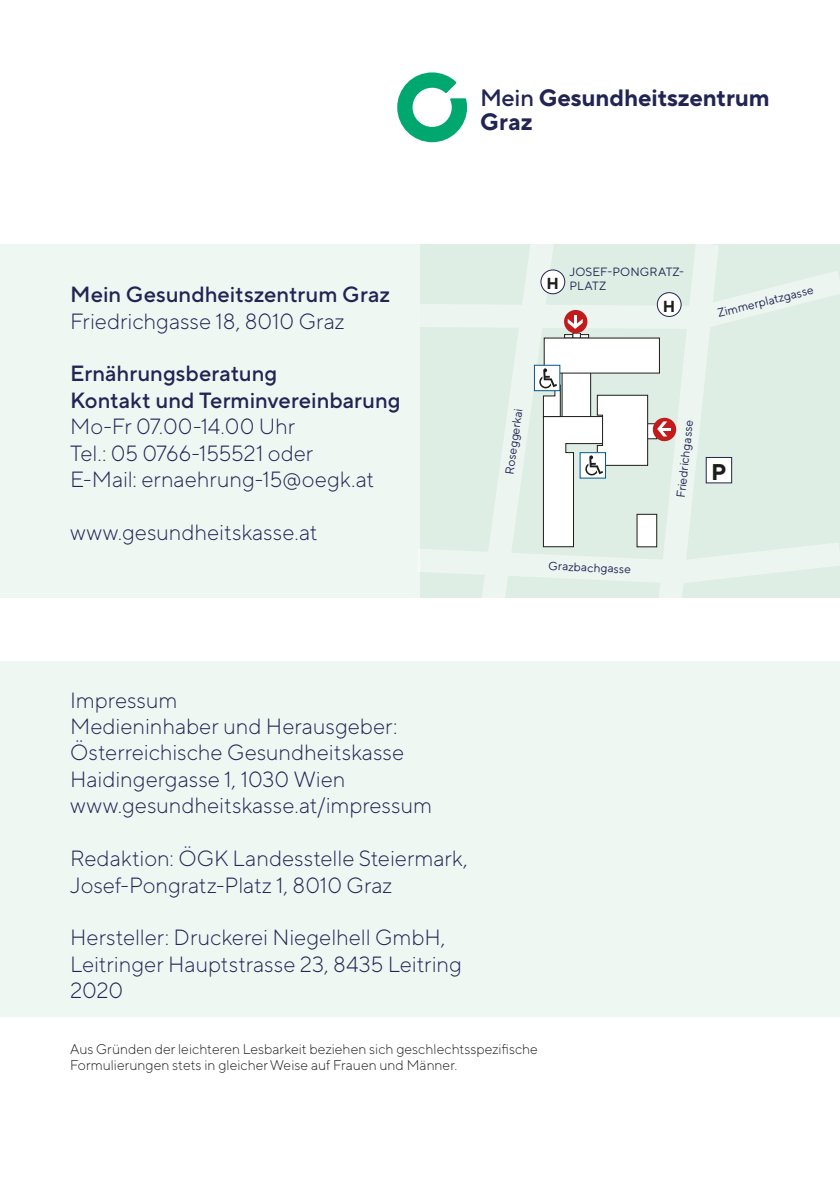
<style>
.page{position:relative;width:840px;height:1191px;background:#fff}
.page>*{position:absolute;margin:0;border:0;box-sizing:border-box;transform-origin:0 0}
.t1{font:700 23.6px/23.6px "TT Norms Pro";letter-spacing:-.005em;color:#222453}
.t2{font:700 22.8px "TT Norms Pro";color:#1d1d1b}
.t3{font:300 22px/26.4px "TT Norms Pro";color:#222453}
.t4{font:500 22px/26.4px "TT Norms Pro";color:#222453}
.t5{font:700 16px "TT Norms Pro";color:#1d1d1b}
.t6{font:300 14px/16.8px "TT Norms Pro";color:#1d1d1b}
.t7{font:12px/14.4px "TT Norms Pro";letter-spacing:.005em;color:#222453}
.s1{font-weight:500}
</style>
<div class="page">
<svg style="left:397px;top:72px;width:70px;height:70px"></svg>
<div style="left:0;top:661px;width:839px;height:355px;background:#eff7f2"></div>
<div style="left:0;top:244px;width:420px;height:354px;background:#eff7f2"></div>
<svg style="left:420px;top:244px;width:419px;height:354px;background:#e2ede6"></svg>
<div style="left:533px;top:365px;width:27px;height:26px;border:1px solid #00578d"></div>
<p class="t1" style="left:479px;top:85px;width:291px"><span class="s1">Mein</span> Gesundheitszentrum<br>Graz</p>
<p class="t4" style="left:70px;top:280px;width:321px">Mein Gesundheitszentrum Graz</p>
<p class="t3" style="left:70px;top:307px;width:275px">Friedrichgasse 18, 8010 Graz</p>
<p class="t4" style="left:70px;top:360px;width:332px">Ernährungsberatung<br>Kontakt und Terminvereinbarung</p>
<p class="t3" style="left:70px;top:412px;width:305px">Mo-Fr 07.00-14.00 Uhr<br>Tel.: 05 0766-155521 oder<br>E-Mail: ernaehrung-15@oegk.at</p>
<p class="t3" style="left:70px;top:518px;width:249px">www.gesundheitskasse.at</p>
<p class="t5" style="left:546px;top:273px;width:14px">H</p>
<p class="t7" style="left:569px;top:264px;width:116px">JOSEF-PONGRATZ-<br>PLATZ</p>
<p class="t5" style="left:662px;top:295px;width:14px">H</p>
<p class="t7" style="left:715px;top:306px;width:100px;rotate:-14deg">Zimmerplatzgasse</p>
<p class="t7" style="left:501px;top:473px;width:68px;rotate:-82deg">Roseggerkai</p>
<p class="t7" style="left:548px;top:557px;width:84px;rotate:3deg">Grazbachgasse</p>
<p class="t7" style="left:672px;top:497px;width:80px;rotate:-84deg">Friedrichgasse</p>
<p class="t2" style="left:710px;top:457px;width:17px">P</p>
<p class="t3" style="left:70px;top:686px;width:363px">Impressum<br>Medieninhaber und Herausgeber:<br>Österreichische Gesundheitskasse<br>Haidingergasse 1, 1030 Wien www.gesundheitskasse.at/impressum</p>
<p class="t3" style="left:70px;top:844px;width:399px">Redaktion: ÖGK Landesstelle Steiermark,<br>Josef-Pongratz-Platz 1, 8010 Graz</p>
<p class="t3" style="left:70px;top:923px;width:393px">Hersteller: Druckerei Niegelhell GmbH,<br>Leitringer Hauptstrasse 23, 8435 Leitring<br>2020</p>
<p class="t6" style="left:70px;top:1039px;width:469px">Aus Gründen der leichteren Lesbarkeit beziehen sich geschlechtsspezifische<br>Formulierungen stets in gleicher Weise auf Frauen und Männer.</p>
</div>
